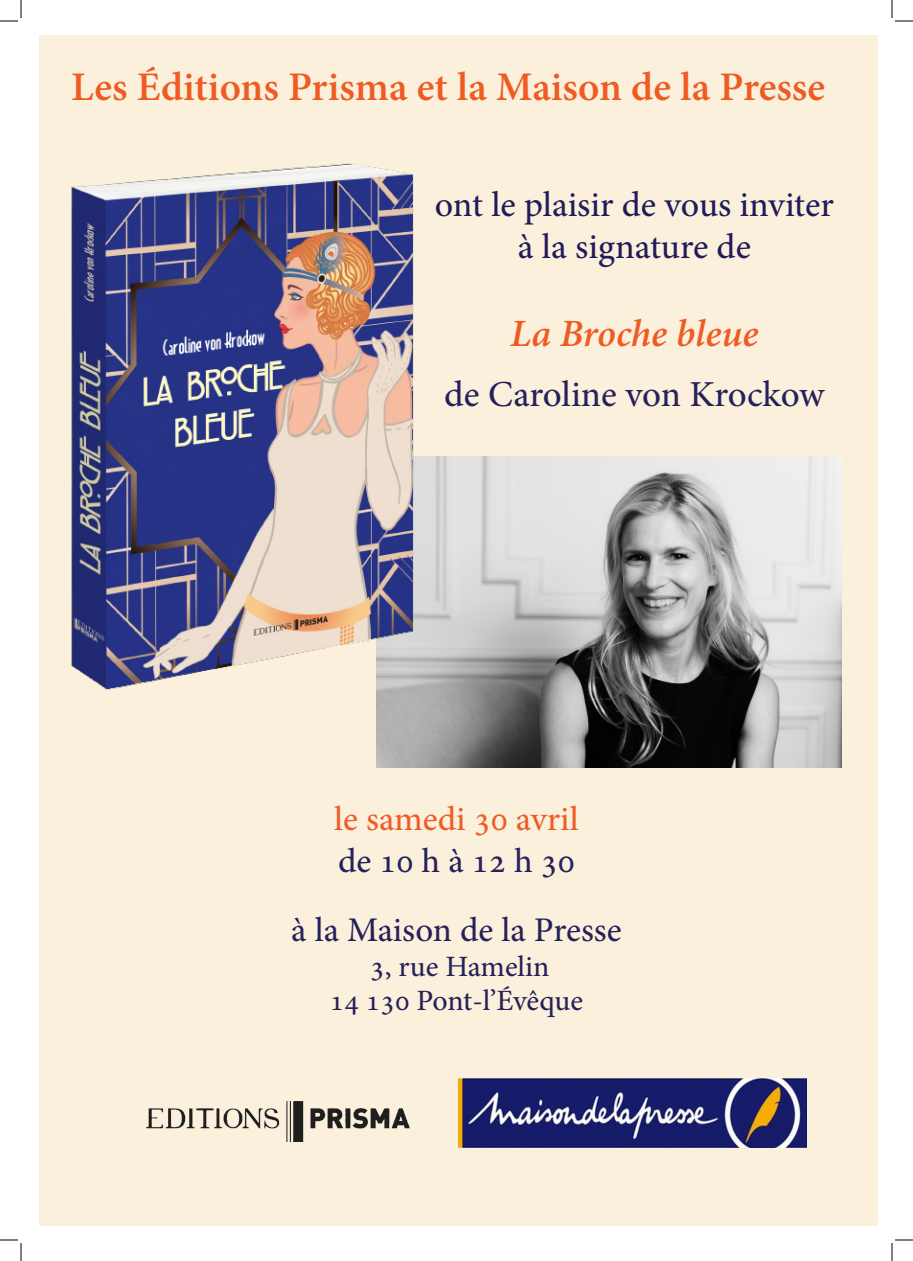
<style>
.page{position:relative;width:913px;height:1261px;background:#fff}
.page>*{position:absolute;margin:0;border:0;box-sizing:border-box;transform-origin:0 0}
.t1{font:700 40px "Adobe Hebrew";color:#ef5b22}
.t2{font:italic 700 38px "Adobe Hebrew";letter-spacing:-.005em;color:#ef5b25}
.t3{font:36px "Adobe Hebrew";letter-spacing:-.005em;color:#25215a}
.t4{font:35px/42px "Adobe Hebrew";letter-spacing:-.005em;color:#201b5b;text-align:center}
.t5{font:34px "Adobe Hebrew";color:#25215a}
.t6{font:34px "Adobe Hebrew";color:#ef5b25}
.t7{font:29px "Adobe Hebrew";letter-spacing:-.005em;color:#25215a}
</style>
<div class="page">
<div style="left:39px;top:35px;width:838px;height:1191px;background:#fbf0db"></div>
<img style="left:376px;top:457px;width:465px;height:310px">
<img style="left:146px;top:1101px;width:264px;height:41px">
<img style="left:458px;top:1078px;width:348px;height:69px">
<img style="left:71px;top:163px;width:366px;height:552px">
<svg style="left:0;top:0;width:22px;height:22px"></svg>
<svg style="left:0;top:1239px;width:22px;height:22px"></svg>
<svg style="left:891px;top:0;width:21px;height:22px"></svg>
<svg style="left:891px;top:1239px;width:21px;height:22px"></svg>
<p class="t1" style="left:71px;top:63px;width:755px">Les Éditions Prisma et la Maison de la Presse</p>
<p class="t4" style="left:435px;top:184px;width:400px">ont le plaisir de vous inviter à la signature de</p>
<p class="t2" style="left:510px;top:310px;width:250px">La Broche bleue</p>
<p class="t3" style="left:444px;top:372px;width:381px">de Caroline von Krockow</p>
<p class="t6" style="left:334px;top:799px;width:246px">le samedi 30 avril</p>
<p class="t5" style="left:338px;top:841px;width:238px">de 10 h à 12 h 30</p>
<p class="t5" style="left:291px;top:909px;width:332px">à la Maison de la Presse</p>
<p class="t7" style="left:370px;top:948px;width:181px">3, rue Hamelin</p>
<p class="t7" style="left:330px;top:983px;width:254px">14 130 Pont-l’Évêque</p>
</div>
